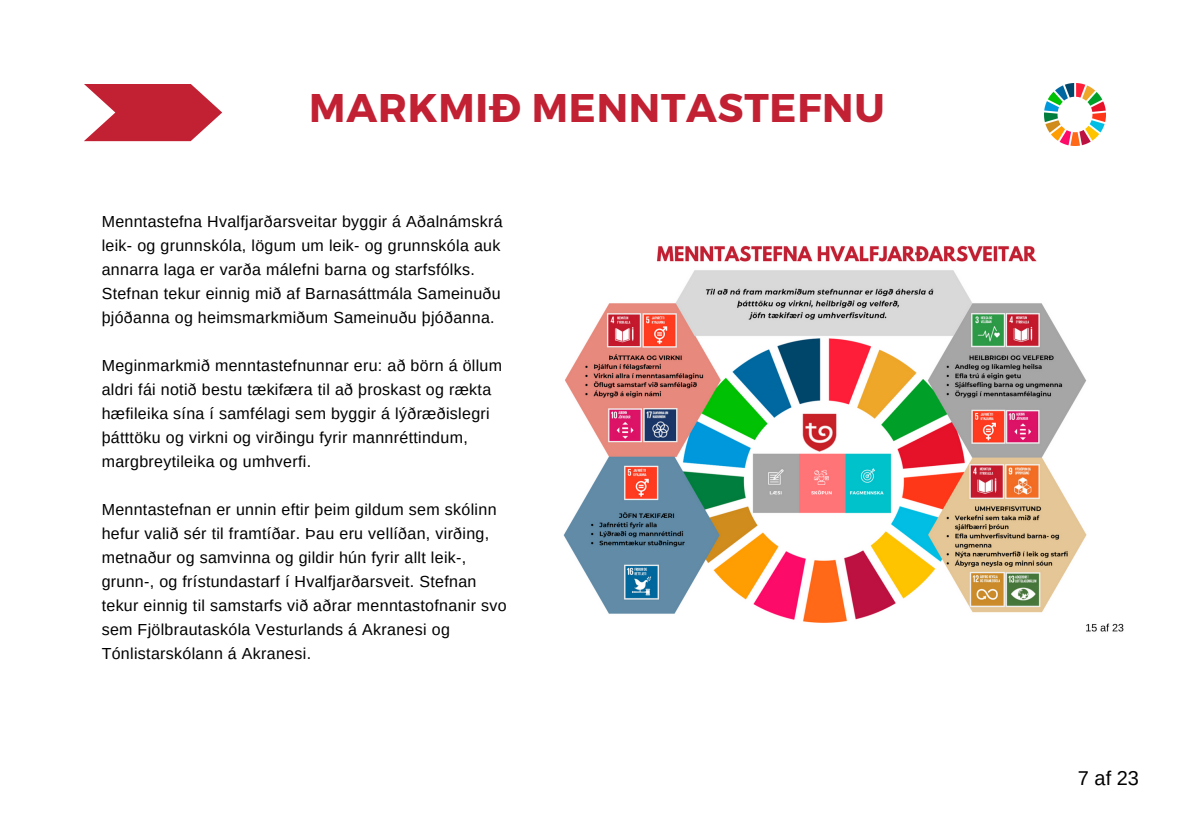
<style>
.page{position:relative;width:1190px;height:839px;background:#fff}
.page>*{position:absolute;margin:0;border:0;box-sizing:border-box;transform-origin:0 0}
.t1{font:700 40px "Montserrat";letter-spacing:.02em;color:#c22033}
.t2{font:20px "Arimo";color:#000}
.t3{font:16px/24px "Arimo";letter-spacing:.02em;color:#000}
</style>
<div class="page">
<svg style="left:84px;top:84px;width:138px;height:57px"></svg>
<img style="left:1044px;top:84px;width:62px;height:61px">
<img style="left:563px;top:245px;width:561px;height:387px">
<p class="t1" style="left:309px;top:82px;width:577px">MARKMIÐ MENNTASTEFNU</p>
<p class="t3" style="left:102px;top:209px;width:403px">Menntastefna Hvalfjarðarsveitar byggir á Aðalnámskrá leik- og grunnskóla, lögum um leik- og grunnskóla auk annarra laga er varða málefni barna og starfsfólks.<br>Stefnan tekur einnig mið af Barnasáttmála Sameinuðu þjóðanna og heimsmarkmiðum Sameinuðu þjóðanna.</p>
<p class="t3" style="left:102px;top:353px;width:402px">Meginmarkmið menntastefnunnar eru: að börn á öllum aldri fái notið bestu tækifæra til að þroskast og rækta hæfileika sína í samfélagi sem byggir á lýðræðislegri þátttöku og virkni og virðingu fyrir mannréttindum, margbreytileika og umhverfi.</p>
<p class="t3" style="left:102px;top:497px;width:406px">Menntastefnan er unnin eftir þeim gildum sem skólinn hefur valið sér til framtíðar. Þau eru vellíðan, virðing, metnaður og samvinna og gildir hún fyrir allt leik-, grunn-, og frístundastarf í Hvalfjarðarsveit. Stefnan tekur einnig til samstarfs við aðrar menntastofnanir svo sem Fjölbrautaskóla Vesturlands á Akranesi og Tónlistarskólann á Akranesi.</p>
<p class="t2" style="left:1078px;top:766px;width:63px">7 af 23</p>
</div>
